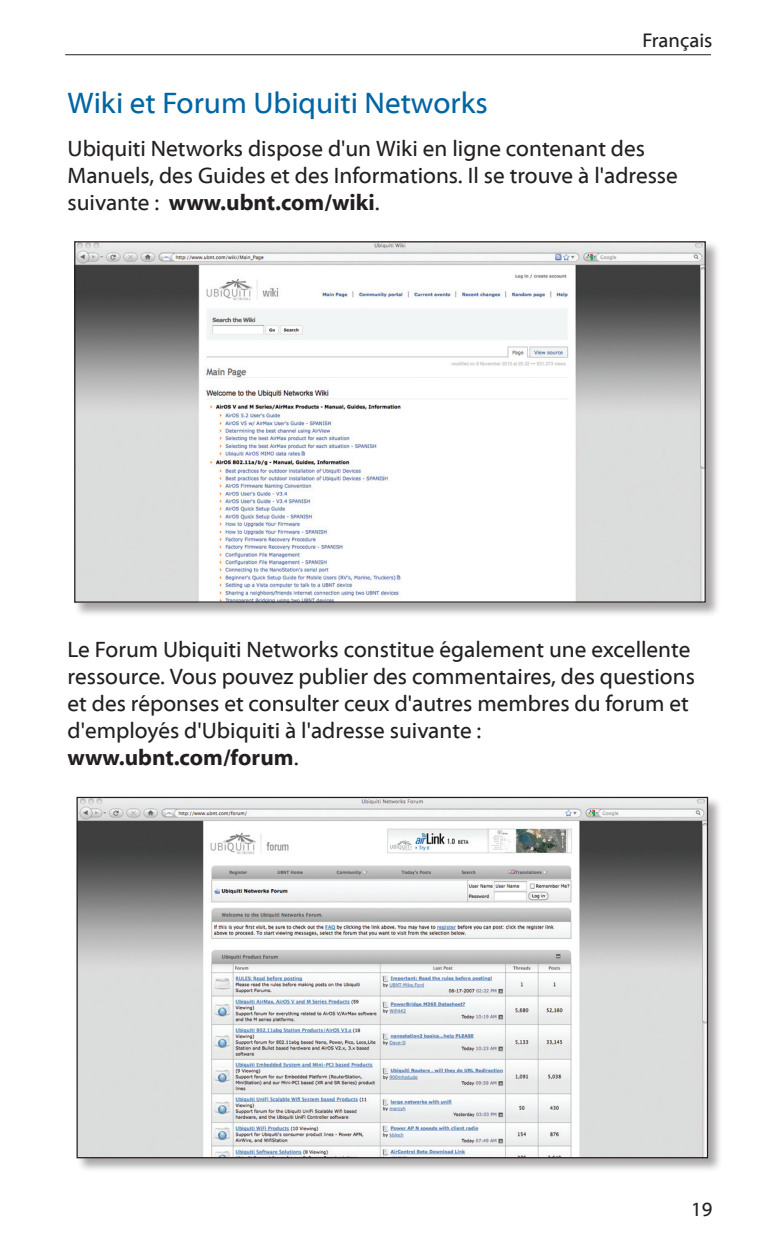
<style>
.page{position:relative;width:780px;height:1241px;background:#fff}
.page>*{position:absolute;margin:0;border:0;box-sizing:border-box;transform-origin:0 0}
.Heading_1{font:30px "Myriad Web Pro";color:#0065a4}
.Body{font:22.5px/27px "Myriad Web Pro";color:#231f20}
.t1{font:20px "Myriad Web Pro";color:#231f20}
.s1{font-weight:700}
</style>
<div class="page">
<hr style="left:65px;top:54px;width:646px;height:1px;background:#231f20">
<div style="left:73px;top:240px;width:647px;height:377px;background:#231f20;opacity:.4"></div>
<img style="left:76px;top:243px;width:627px;height:357px">
<div style="left:76px;top:796px;width:647px;height:377px;background:#231f20;opacity:.4"></div>
<img style="left:78px;top:798px;width:628px;height:358px">
<p class="t1" style="left:642px;top:29px;width:72px">Français</p>
<p class="Heading_1" style="left:68px;top:87px;width:421px">Wiki et Forum Ubiquiti Networks</p>
<p class="Body" style="left:68px;top:135px;width:612px">Ubiquiti Networks dispose d'un Wiki en ligne contenant des<br>Manuels, des Guides et des Informations. Il se trouve à l'adresse suivante : <span class="s1">www.ubnt.com/wiki</span>.</p>
<p class="Body" style="left:68px;top:636px;width:629px">Le Forum Ubiquiti Networks constitue également une excellente ressource. Vous pouvez publier des commentaires, des questions et des réponses et consulter ceux d'autres membres du forum et d'employés d'Ubiquiti à l'adresse suivante : <span class="s1">www.ubnt.com/forum</span>.</p>
<p class="t1" style="left:691px;top:1198px;width:23px">19</p>
</div>
